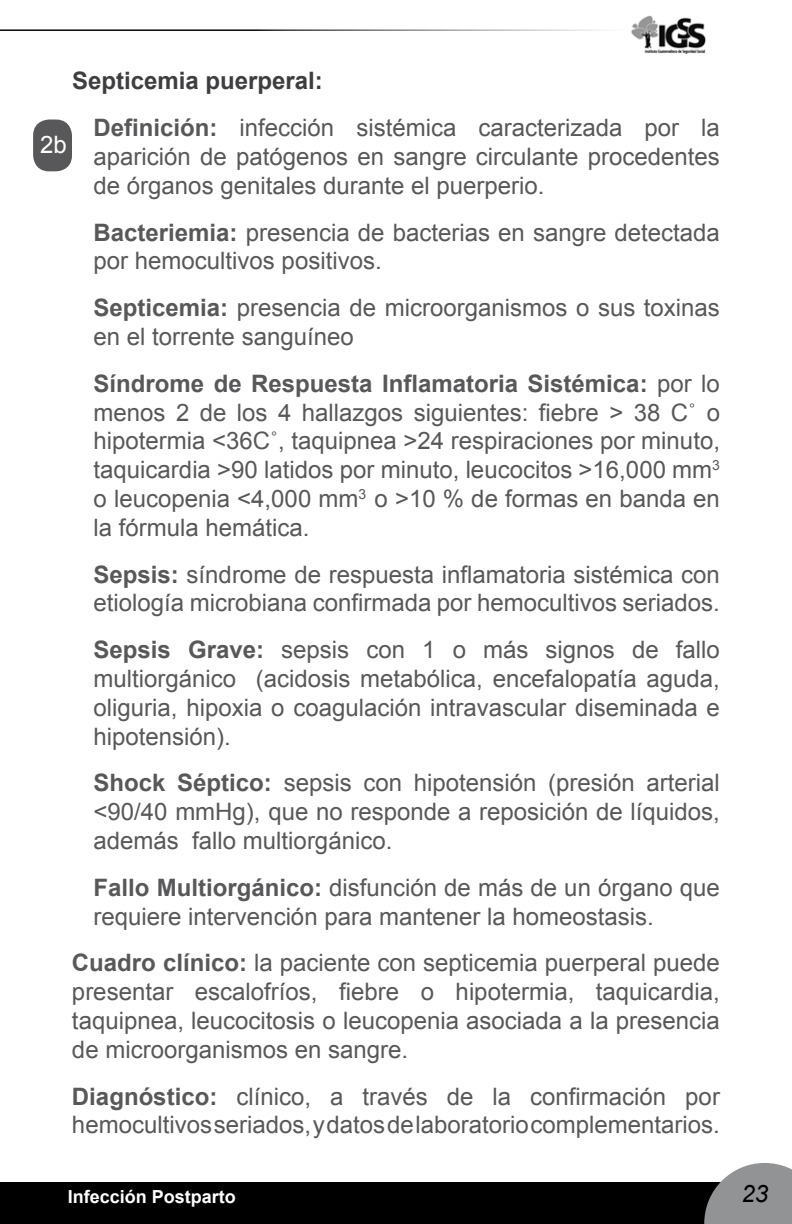
<style>
.page{position:relative;width:792px;height:1224px;background:#fff}
.page>*{position:absolute;margin:0;border:0;box-sizing:border-box;transform-origin:0 0}
.t1{font:24px/28.8px "Arial";color:#58585a}
.t2{font:italic 24px "Arial";color:#000}
.t3{font:24px "Arial";color:#fff}
.t4{font:700 18px "Arial";color:#fff}
.s1{font-weight:700;color:#3e3d40}
.s2{font-weight:700}
</style>
<div class="page">
<div style="left:0;top:1182px;width:792px;height:42px;background:#000"></div>
<img style="left:631px;top:15px;width:75px;height:39px">
<svg style="left:704px;top:1163px;width:88px;height:61px"></svg>
<div style="left:33px;top:120px;width:39px;height:51px;background:#58585a;border-radius:16px"></div>
<p class="t1" style="left:94px;top:58px;width:628px;line-height:46.8px;text-indent:-22px"><span class="s1">Septicemia puerperal:<br></span><span class="s2">Definición:</span> infección sistémica caracterizada por la</p>
<p class="t1" style="left:94px;top:142px;width:628px">aparición de patógenos en sangre circulante procedentes de órganos genitales durante el puerperio.</p>
<p class="t1" style="left:94px;top:218px;width:628px"><span class="s2">Bacteriemia:</span> presencia de bacterias en sangre detectada por hemocultivos positivos.</p>
<p class="t1" style="left:94px;top:294px;width:628px"><span class="s2">Septicemia:</span> presencia de microorganismos o sus toxinas en el torrente sanguíneo</p>
<p class="t1" style="left:94px;top:369px;width:628px;text-align:justify"><span class="s2">Síndrome de Respuesta Inflamatoria Sistémica:</span> por lo menos 2 de los 4 hallazgos siguientes: fiebre &gt; 38 C˚ o hipotermia &lt;36C˚, taquipnea &gt;24 respiraciones por minuto, taquicardia &gt;90 latidos por minuto, leucocitos &gt;16,000 mm<sup>3 </sup>o leucopenia &lt;4,000 mm<sup>3</sup> o &gt;10 % de formas en banda en la fórmula hemática.</p>
<p class="t1" style="left:94px;top:560px;width:628px"><span class="s2">Sepsis:</span> síndrome de respuesta inflamatoria sistémica con etiología microbiana confirmada por hemocultivos seriados.</p>
<p class="t1" style="left:94px;top:636px;width:628px;text-align:justify"><span class="s2">Sepsis Grave:</span> sepsis con 1 o más signos de fallo multiorgánico (acidosis metabólica, encefalopatía aguda, oliguria, hipoxia o coagulación intravascular diseminada e hipotensión).</p>
<p class="t1" style="left:94px;top:769px;width:628px;text-align:justify"><span class="s2">Shock Séptico:</span> sepsis con hipotensión (presión arterial &lt;90/40 mmHg), que no responde a reposición de líquidos, además fallo multiorgánico.</p>
<p class="t1" style="left:94px;top:873px;width:628px"><span class="s2">Fallo Multiorgánico:</span> disfunción de más de un órgano que requiere intervención para mantener la homeostasis.</p>
<p class="t1" style="left:72px;top:949px;width:649px;text-align:justify"><span class="s2">Cuadro clínico:</span> la paciente con septicemia puerperal puede presentar escalofríos, fiebre o hipotermia, taquicardia, taquipnea, leucocitosis o leucopenia asociada a la presencia de microorganismos en sangre.</p>
<p class="t1" style="left:72px;top:1082px;width:649px"><span class="s2">Diagnóstico:</span> clínico, a través de la confirmación por hemocultivos seriados, y datos de laboratorio complementarios.</p>
<p class="t3" style="left:40px;top:129px;width:28px">2b</p>
<p class="t4" style="left:68px;top:1184px;width:170px">Infección Postparto</p>
<p class="t2" style="left:742px;top:1178px;width:28px">23</p>
</div>
